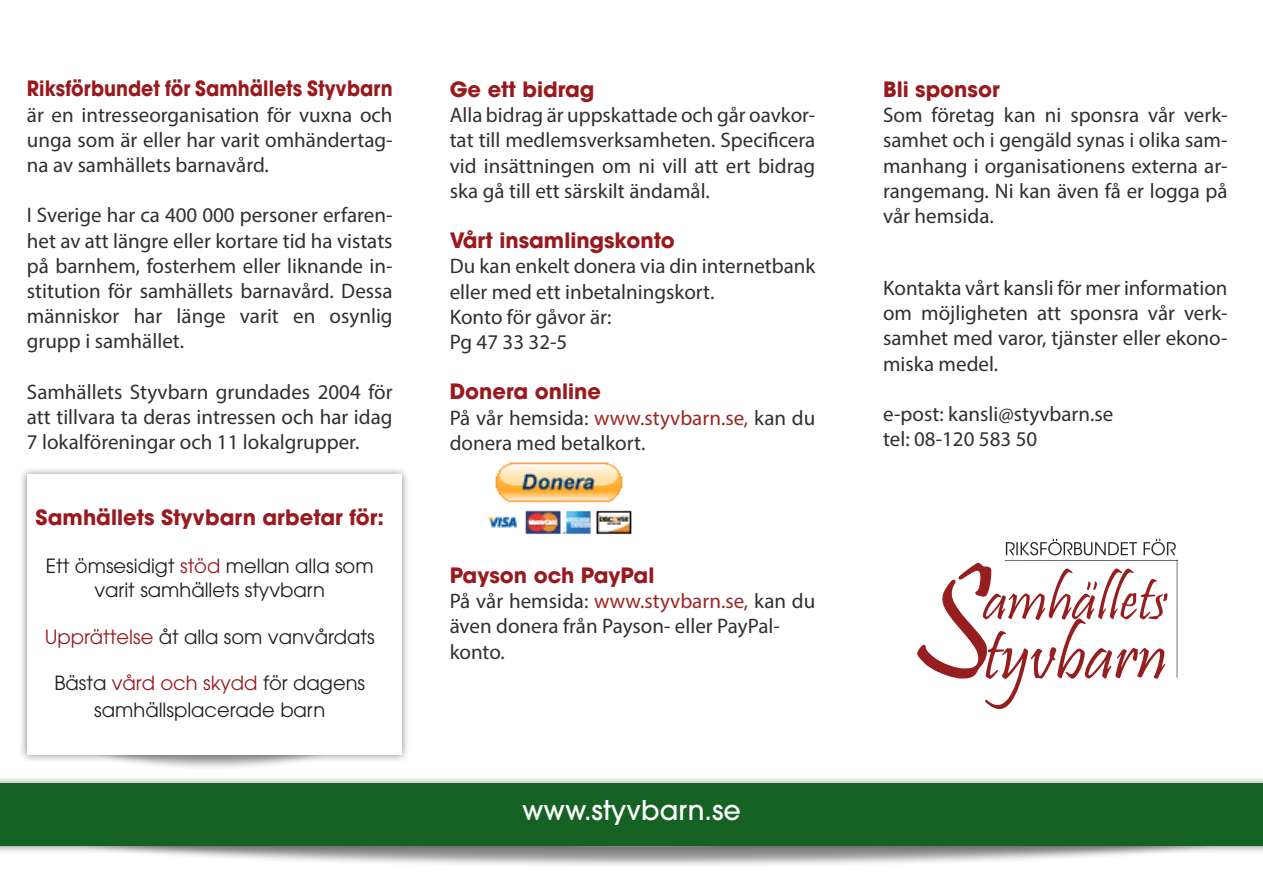
<style>
.page{position:relative;width:1263px;height:893px;background:#fff}
.page>*{position:absolute;margin:0;border:0;box-sizing:border-box;transform-origin:0 0}
.t1{font:500 27px "ITC Avant Garde Pro";color:#fff}
.t2{font:21px/25.2px "Myriad Pro";color:#312f30;text-align:justify}
.t3{font:700 21px "ITC Avant Garde Pro";color:#991a1e}
.t4{font:700 21px "ITC Avant Garde Pro";color:#991a1e;scale:.9 1}
.t5{font:19.5px/23.4px "ITC Avant Garde Pro";color:#231f20;text-align:center}
.s1{color:#991a1e}
.s2{color:#9d2623}
</style>
<div class="page">
<div style="left:80px;top:709px;width:260px;height:62px;background:#231f20;opacity:.4"></div>
<div style="left:19px;top:466px;width:391px;height:297px;background:#231f20;opacity:.5"></div>
<div style="left:27px;top:474px;width:375px;height:281px;background:#fff"></div>
<div style="left:70px;top:806px;width:1155px;height:62px;background:#231f20;opacity:.5"></div>
<div style="left:0;top:775px;width:1263px;height:79px;background:#231f20;opacity:.5"></div>
<div style="left:0;top:784px;width:1263px;height:62px;background:#166124"></div>
<svg style="left:917px;top:539px;width:261px;height:170px"></svg>
<img style="left:486px;top:462px;width:146px;height:73px">
<p class="t4" style="left:27px;top:75px;width:408px">Riksförbundet för Samhällets Styvbarn</p>
<p class="t2" style="left:27px;top:102px;width:367px">är en intresseorganisation för vuxna och unga som är eller har varit omhändertag&shy;na av samhällets barnavård.</p>
<p class="t2" style="left:27px;top:202px;width:367px">I Sverige har ca 400 000 personer erfaren&shy;het av att längre eller kortare tid ha vistats på barnhem, fosterhem eller liknande in&shy;stitution för samhällets barnavård. Dessa människor har länge varit en osynlig grupp i samhället.</p>
<p class="t2" style="left:27px;top:379px;width:367px">Samhällets Styvbarn grundades 2004 för att tillvara ta deras intressen och har idag 7 lokalföreningar och 11 lokalgrupper.</p>
<p class="t3" style="left:36px;top:503px;width:350px">Samhällets Styvbarn arbetar för:</p>
<p class="t5" style="left:46px;top:554px;width:329px">Ett ömsesidigt <span class="s1">stöd</span> mellan alla som varit samhällets styvbarn</p>
<p class="t5" style="left:45px;top:624px;width:331px"><span class="s1">Upprättelse</span> åt alla som vanvårdats</p>
<p class="t5" style="left:54px;top:671px;width:312px">Bästa <span class="s1">vård och skydd</span> för dagens</p>
<p class="t5" style="left:94px;top:698px;width:232px">samhällsplacerade barn</p>
<p class="t3" style="left:450px;top:75px;width:146px">Ge ett bidrag</p>
<p class="t2" style="left:450px;top:102px;width:367px">Alla bidrag är uppskattade och går oavkor&shy;tat till medlemsverksamheten. Specificera vid insättningen om ni vill att ert bidrag ska gå till ett särskilt ändamål.</p>
<p class="t3" style="left:450px;top:226px;width:227px">Vårt insamlingskonto</p>
<p class="t2" style="left:450px;top:253px;width:367px">Du kan enkelt donera via din internetbank eller med ett inbetalningskort.</p>
<p class="t2" style="left:450px;top:304px;width:163px">Konto för gåvor är:</p>
<p class="t2" style="left:450px;top:329px;width:119px">Pg 47 33 32-5</p>
<p class="t3" style="left:450px;top:378px;width:153px">Donera online</p>
<p class="t2" style="left:450px;top:405px;width:367px">På vår hemsida: <span class="s2">www.styvbarn.se,</span> kan du donera med betalkort.</p>
<p class="t3" style="left:450px;top:561px;width:206px">Payson och PayPal</p>
<p class="t2" style="left:450px;top:588px;width:367px">På vår hemsida: <span class="s2">www.styvbarn.se,</span> kan du även donera från Payson- eller PayPal-</p>
<p class="t2" style="left:450px;top:639px;width:57px">konto.</p>
<p class="t1" style="left:522px;top:793px;width:220px">www.styvbarn.se</p>
<p class="t3" style="left:883px;top:75px;width:118px">Bli sponsor</p>
<p class="t2" style="left:883px;top:102px;width:346px">Som företag kan ni sponsra vår verk&shy;samhet och i gengäld synas i olika sam&shy;manhang i organisationens externa ar&shy;rangemang. Ni kan även få er logga på vår hemsida.</p>
<p class="t2" style="left:883px;top:275px;width:346px">Kontakta vårt kansli för mer information om möjligheten att sponsra vår verk&shy;samhet med varor, tjänster eller ekono&shy;miska medel.</p>
<p class="t2" style="left:883px;top:401px;width:232px">e-post: kansli@styvbarn.se</p>
<p class="t2" style="left:883px;top:426px;width:156px">tel: 08-120 583 50</p>
</div>
